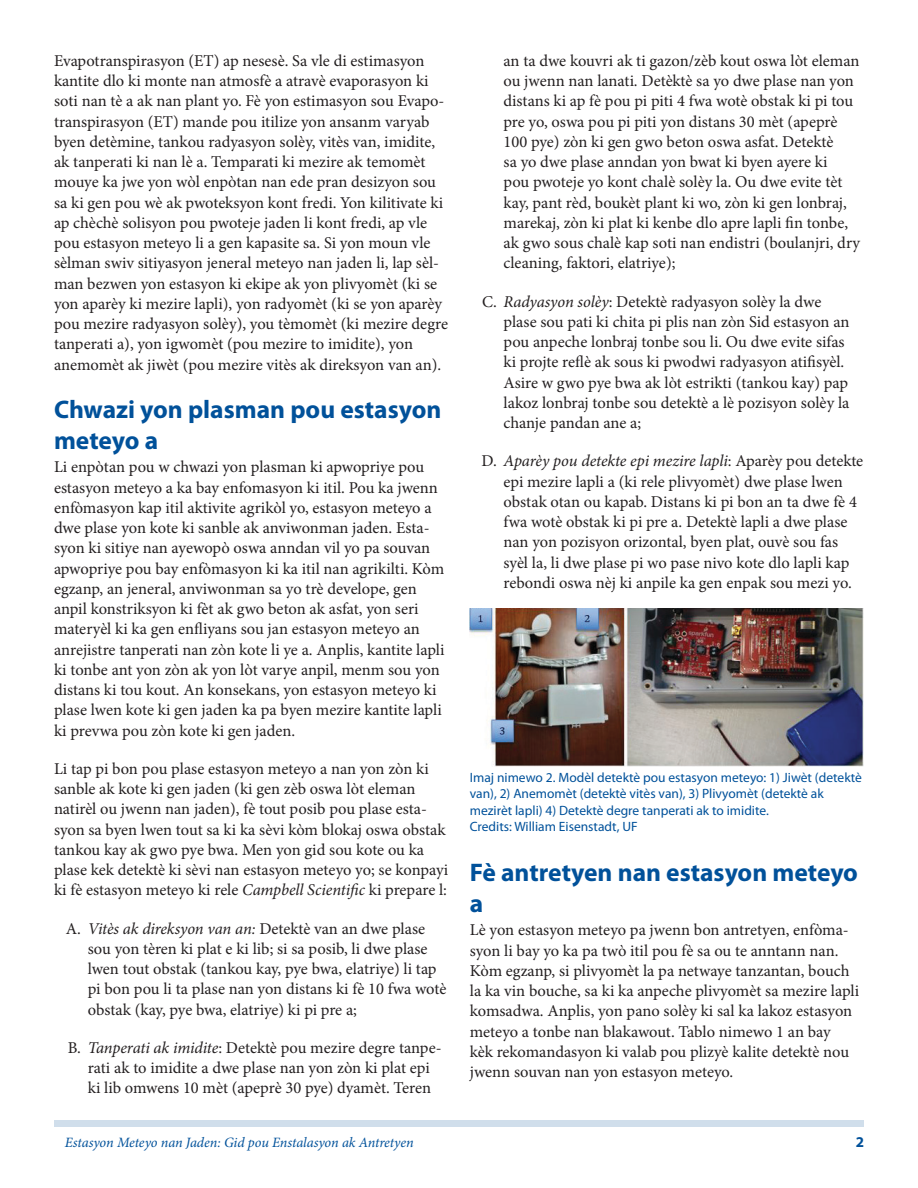
<style>
.page{position:relative;width:918px;height:1188px;background:#fff}
.page>*{position:absolute;margin:0;border:0;box-sizing:border-box;transform-origin:0 0}
.SectionHeading0{font:700 25.5px/30.6px "Myriad Pro";color:#01519a}
.Paragraph{font:16.5px/20.2px "Minion Pro";letter-spacing:-.005em;color:#231f20}
.t1{font:700 15px "Myriad Pro";color:#01519a}
.RunningTitleItalics{font:italic 14.25px "Minion Pro";letter-spacing:-.01em;color:#01519a}
.FigureCaption{font:13.5px/16.5px "Myriad Pro";color:#01519a}
.s1{font-style:italic}
</style>
<div class="page">
<div style="left:54px;top:1120px;width:810px;height:7px;background:#d0deeb"></div>
<img style="left:470px;top:609px;width:394px;height:157px">
<p class="Paragraph" style="left:54px;top:51px;width:396px">Evapotranspirasyon (ET) ap nesesè. Sa vle di estimasyon kantite dlo ki monte nan atmosfè a atravè evaporasyon ki soti nan tè a ak nan plant yo. Fè yon estimasyon sou Evapo&shy;transpirasyon (ET) mande pou itilize yon ansanm varyab byen detèmine, tankou radyasyon solèy, vitès van, imidite, ak tanperati ki nan lè a. Temparati ki mezire ak temomèt mouye ka jwe yon wòl enpòtan nan ede pran desizyon sou sa ki gen pou wè ak pwoteksyon kont fredi. Yon kilitivate ki ap chèchè solisyon pou pwoteje jaden li kont fredi, ap vle pou estasyon meteyo li a gen kapasite sa. Si yon moun vle sèlman swiv sitiyasyon jeneral meteyo nan jaden li, lap sèl&shy;man bezwen yon estasyon ki ekipe ak yon plivyomèt (ki se yon aparèy ki mezire lapli), yon radyomèt (ki se yon aparèy pou mezire radyasyon solèy), you tèmomèt (ki mezire degre tanperati a), yon igwomèt (pou mezire to imidite), yon anemomèt ak jiwèt (pou mezire vitès ak direksyon van an).</p>
<p class="SectionHeading0" style="left:54px;top:394px;width:389px">Chwazi yon plasman pou estasyon meteyo a</p>
<p class="Paragraph" style="left:54px;top:457px;width:392px">Li enpòtan pou w chwazi yon plasman ki apwopriye pou estasyon meteyo a ka bay enfomasyon ki itil. Pou ka jwenn enfòmasyon kap itil aktivite agrikòl yo, estasyon meteyo a dwe plase yon kote ki sanble ak anviwonman jaden. Esta&shy;syon ki sitiye nan ayewopò oswa anndan vil yo pa souvan apwopriye pou bay enfòmasyon ki ka itil nan agrikilti. Kòm egzanp, an jeneral, anviwonman sa yo trè develope, gen anpil konstriksyon ki fèt ak gwo beton ak asfat, yon seri materyèl ki ka gen enfliyans sou jan estasyon meteyo an anrejistre tanperati nan zòn kote li ye a. Anplis, kantite lapli ki tonbe ant yon zòn ak yon lòt varye anpil, menm sou yon distans ki tou kout. An konsekans, yon estasyon meteyo ki plase lwen kote ki gen jaden ka pa byen mezire kantite lapli ki prevwa pou zòn kote ki gen jaden.</p>
<p class="Paragraph" style="left:54px;top:759px;width:396px">Li tap pi bon pou plase estasyon meteyo a nan yon zòn ki sanble ak kote ki gen jaden (ki gen zèb oswa lòt eleman natirèl ou jwenn nan jaden), fè tout posib pou plase esta&shy;syon sa byen lwen tout sa ki ka sèvi kòm blokaj oswa obstak tankou kay ak gwo pye bwa. Men yon gid sou kote ou ka plase kek detektè ki sèvi nan estasyon meteyo yo; se konpayi ki fè estasyon meteyo ki rele <span class="s1">Campbell Scientific</span> ki prepare l:</p>
<p class="Paragraph" style="left:88px;top:918px;width:360px;text-indent:-22px">A. <span class="s1">Vitès ak direksyon van an:</span> Detektè van an dwe plase sou yon tèren ki plat e ki lib; si sa posib, li dwe plase lwen tout obstak (tankou kay, pye bwa, elatriye) li tap pi bon pou li ta plase nan yon distans ki fè 10 fwa wotè obstak (kay, pye bwa, elatriye) ki pi pre a;</p>
<p class="Paragraph" style="left:68px;top:1038px;width:375px;text-align:center">B. <span class="s1">Tanperati ak imidite</span>: Detektè pou mezire degre tanpe&shy;rati ak to imidite a dwe plase nan yon zòn ki plat epi<br>ki lib omwens 10 mèt (apeprè 30 pye) dyamèt. Teren</p>
<p class="Paragraph" style="left:504px;top:51px;width:358px">an ta dwe kouvri ak ti gazon/zèb kout oswa lòt eleman ou jwenn nan lanati. Detèktè sa yo dwe plase nan yon distans ki ap fè pou pi piti 4 fwa wotè obstak ki pi tou pre yo, oswa pou pi piti yon distans 30 mèt (apeprè 100 pye) zòn ki gen gwo beton oswa asfat. Detektè<br>sa yo dwe plase anndan yon bwat ki byen ayere ki<br>pou pwoteje yo kont chalè solèy la. Ou dwe evite tèt kay, pant rèd, boukèt plant ki wo, zòn ki gen lonbraj, marekaj, zòn ki plat ki kenbe dlo apre lapli fin tonbe, ak gwo sous chalè kap soti nan endistri (boulanjri, dry cleaning, faktori, elatriye);</p>
<p class="Paragraph" style="left:504px;top:291px;width:347px;text-indent:-21px">C. <span class="s1">Radyasyon solèy</span>: Detektè radyasyon solèy la dwe plase sou pati ki chita pi plis nan zòn Sid estasyon an pou anpeche lonbraj tonbe sou li. Ou dwe evite sifas ki projte reflè ak sous ki pwodwi radyasyon atifisyèl.<br>Asire w gwo pye bwa ak lòt estrikti (tankou kay) pap lakoz lonbraj tonbe sou detektè a lè pozisyon solèy la chanje pandan ane a;</p>
<p class="Paragraph" style="left:504px;top:451px;width:361px;text-indent:-22px">D. <span class="s1">Aparèy pou detekte epi mezire lapli</span>: Aparèy pou detekte epi mezire lapli a (ki rele plivyomèt) dwe plase lwen obstak otan ou kapab. Distans ki pi bon an ta dwe fè 4 fwa wotè obstak ki pi pre a. Detektè lapli a dwe plase nan yon pozisyon orizontal, byen plat, ouvè sou fas syèl la, li dwe plase pi wo pase nivo kote dlo lapli kap rebondi oswa nèj ki anpile ka gen enpak sou mezi yo.</p>
<p class="FigureCaption" style="left:470px;top:769px;width:394px">Imaj nimewo 2. Modèl detektè pou estasyon meteyo: 1) Jiwèt (detektè van), 2) Anemomèt (detektè vitès van), 3) Plivyomèt (detektè ak mezirèt lapli) 4) Detektè degre tanperati ak to imidite.</p>
<p class="FigureCaption" style="left:470px;top:818px;width:169px">Credits: William Eisenstadt, UF</p>
<p class="SectionHeading0" style="left:470px;top:857px;width:390px">Fè antretyen nan estasyon meteyo a</p>
<p class="Paragraph" style="left:470px;top:920px;width:391px">Lè yon estasyon meteyo pa jwenn bon antretyen, enfòma&shy;syon li bay yo ka pa twò itil pou fè sa ou te anntann nan.<br>Kòm egzanp, si plivyomèt la pa netwaye tanzantan, bouch la ka vin bouche, sa ki ka anpeche plivyomèt sa mezire lapli komsadwa. Anplis, yon pano solèy ki sal ka lakoz estasyon meteyo a tonbe nan blakawout. Tablo nimewo 1 an bay<br>kèk rekomandasyon ki valab pou plizyè kalite detektè nou jwenn souvan nan yon estasyon meteyo.</p>
<p class="RunningTitleItalics" style="left:65px;top:1133px;width:351px">Estasyon Meteyo nan Jaden: Gid pou Enstalasyon ak Antretyen</p>
<p class="t1" style="left:856px;top:1133px;width:10px">2</p>
</div>
